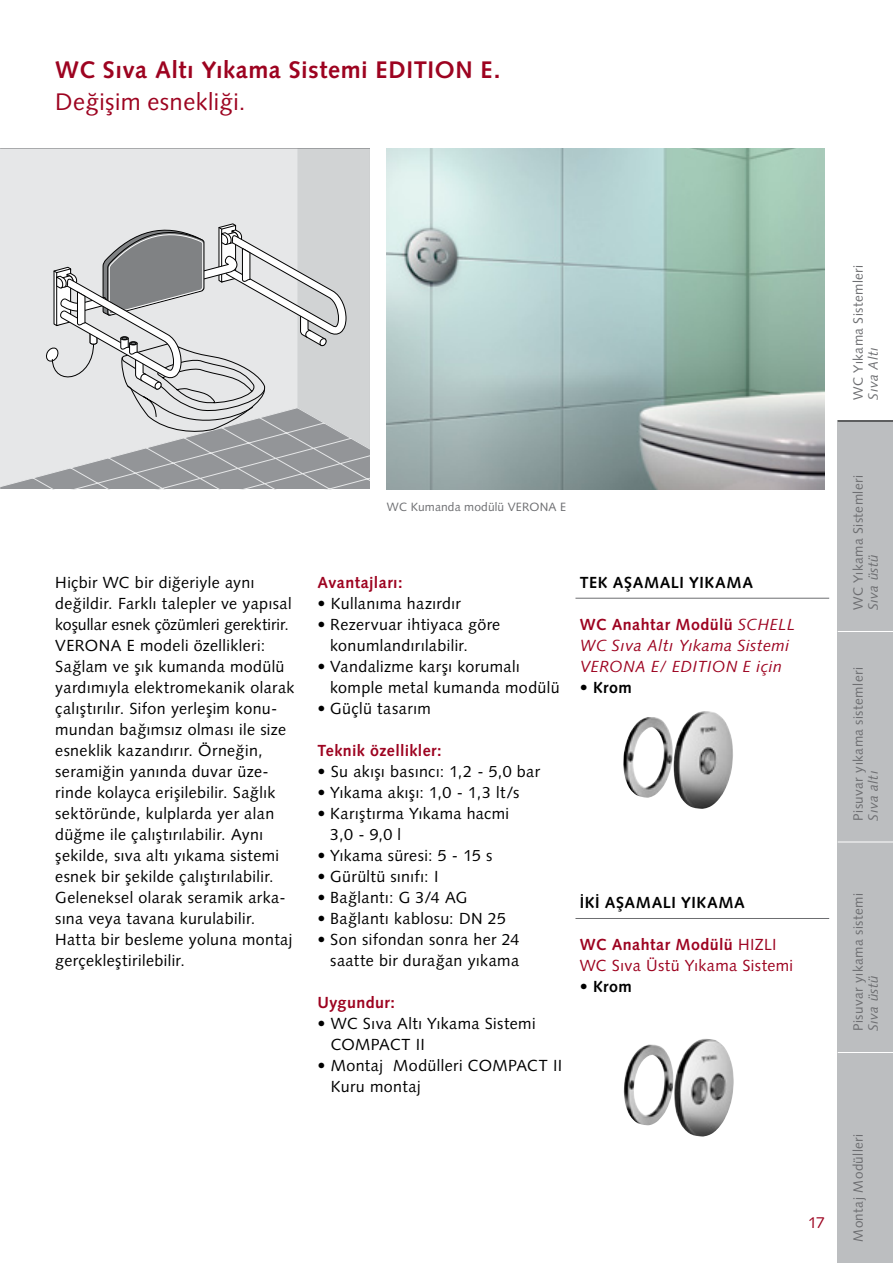
<style>
.page{position:relative;width:893px;height:1263px;background:#fff}
.page>*{position:absolute;margin:0;border:0;box-sizing:border-box;transform-origin:0 0}
.t1{font:700 24px "Syntax LT Pro";letter-spacing:.02em;color:#9d0320}
.t2{font:24px "Syntax LT Pro";letter-spacing:.02em;color:#9d0320}
.t3{font:16.05px/21px "Syntax LT Pro";letter-spacing:.025em;color:#000}
.t4{font:italic 16.05px/21px "Syntax LT Pro";letter-spacing:.025em;color:#9d0320}
.t5{font:16.05px/21px "Syntax LT Pro";letter-spacing:.025em;color:#9d0320}
.t6{font:700 16.05px "Syntax LT Pro";letter-spacing:.035em;color:#000}
.t7{font:700 16.05px "Syntax LT Pro";letter-spacing:.025em;color:#9d0320}
.t8{font:15.75px "Syntax LT Pro";color:#9d0320}
.t9{font:13.5px "Syntax LT Pro";letter-spacing:.03em;color:#6d6e71}
.t10{font:italic 13.5px "Syntax LT Pro";letter-spacing:.035em;color:#6d6e71}
.t11{font:12px "Syntax LT Pro";letter-spacing:.01em;color:#6d6e71}
.s1{font-weight:700;font-style:normal}
.s2{font-weight:700}
</style>
<div class="page">
<svg style="left:0;top:149px;width:370px;height:340px;background:#cfd0d1"></svg>
<img style="left:623px;top:711px;width:110px;height:98px">
<img style="left:623px;top:1039px;width:111px;height:97px">
<hr style="left:575px;top:598px;width:254px;height:1px;background:#6d6e71">
<hr style="left:575px;top:918px;width:254px;height:1px;background:#6d6e71">
<img style="left:387px;top:149px;width:438px;height:340px">
<div style="left:838px;top:421px;width:55px;height:842px;background:#bcbec0"></div>
<hr style="left:838px;top:421px;width:55px;height:1px;background:#000">
<hr style="left:838px;top:631px;width:55px;height:1px;background:#fff">
<hr style="left:838px;top:842px;width:55px;height:1px;background:#fff">
<hr style="left:838px;top:1052px;width:55px;height:1px;background:#fff">
<h1 class="t1" style="left:55px;top:55px;width:447px">WC Sıva Altı Yıkama Sistemi EDITION E.</h1>
<h1 class="t2" style="left:55px;top:88px;width:192px">Değişim esnekliği.</h1>
<p class="t9" style="left:850px;top:400px;width:137px;rotate:-90deg">WC Yıkama Sistemleri</p>
<p class="t10" style="left:865px;top:400px;width:54px;rotate:-90deg">Sıva Altı</p>
<p class="t11" style="left:387px;top:499px;width:181px">WC Kumanda modülü VERONA E</p>
<p class="t3" style="left:55px;top:572px;width:241px">Hiçbir WC bir diğeriyle aynı değildir. Farklı talepler ve yapısal koşullar esnek çözümleri gerektirir.<br>VERONA E modeli özellikleri:<br>Sağlam ve şık kumanda modülü yardımıyla elektromekanik olarak çalıştırılır. Sifon yerleşim konu&shy;mundan bağımsız olması ile size esneklik kazandırır. Örneğin, seramiğin yanında duvar üze&shy;rinde kolayca erişilebilir. Sağlık sektöründe, kulplarda yer alan düğme ile çalıştırılabilir. Aynı şekilde, sıva altı yıkama sistemi esnek bir şekilde çalıştırılabilir.<br>Geleneksel olarak seramik arka&shy;sına veya tavana kurulabilir.<br>Hatta bir besleme yoluna montaj gerçekleştirilebilir.</p>
<p class="t7" style="left:317px;top:573px;width:87px">Avantajları:</p>
<p class="t3" style="left:317px;top:593px;width:145px">• Kullanıma hazırdır</p>
<p class="t3" style="left:330px;top:614px;width:172px;text-indent:-13px">• Rezervuar ihtiyaca göre konumlandırılabilir.</p>
<p class="t3" style="left:330px;top:656px;width:231px;text-indent:-13px">• Vandalizme karşı korumalı komple metal kumanda modülü</p>
<p class="t3" style="left:317px;top:698px;width:115px">• Güçlü tasarım</p>
<p class="t7" style="left:317px;top:741px;width:126px">Teknik özellikler:</p>
<p class="t3" style="left:317px;top:761px;width:224px">• Su akışı basıncı: 1,2 - 5,0 bar</p>
<p class="t3" style="left:317px;top:782px;width:203px">• Yıkama akışı: 1,0 - 1,3 lt/s</p>
<p class="t3" style="left:330px;top:803px;width:180px;text-indent:-13px">• Karıştırma Yıkama hacmi<br>3,0 - 9,0 l</p>
<p class="t3" style="left:317px;top:845px;width:176px">• Yıkama süresi: 5 - 15 s</p>
<p class="t3" style="left:317px;top:866px;width:122px">• Gürültü sınıfı: I</p>
<p class="t3" style="left:317px;top:887px;width:151px">• Bağlantı: G 3/4 AG</p>
<p class="t3" style="left:317px;top:908px;width:190px">• Bağlantı kablosu: DN 25</p>
<p class="t3" style="left:317px;top:929px;width:203px;text-align:right">• Son sifondan sonra her 24 saatte bir durağan yıkama</p>
<p class="t7" style="left:317px;top:993px;width:79px">Uygundur:</p>
<p class="t3" style="left:331px;top:1013px;width:206px;text-indent:-13px">• WC Sıva Altı Yıkama Sistemi<br>COMPACT II</p>
<p class="t3" style="left:331px;top:1055px;width:233px;text-indent:-13px">• Montaj Modülleri COMPACT II<br>Kuru montaj</p>
<p class="t6" style="left:580px;top:573px;width:175px">TEK AŞAMALI YIKAMA</p>
<p class="t4" style="left:580px;top:614px;width:217px"><span class="s1">WC Anahtar Modülü</span> SCHELL<br>WC Sıva Altı Yıkama Sistemi<br>VERONA E/ EDITION E için</p>
<p class="t6" style="left:580px;top:678px;width:54px">• Krom</p>
<p class="t6" style="left:580px;top:893px;width:167px">İKİ AŞAMALI YIKAMA</p>
<p class="t5" style="left:580px;top:934px;width:215px"><span class="s2">WC Anahtar Modülü</span> HIZLI<br>WC Sıva Üstü Yıkama Sistemi</p>
<p class="t6" style="left:580px;top:977px;width:54px">• Krom</p>
<p class="t8" style="left:808px;top:1213px;width:18px">17</p>
<p class="t9" style="left:850px;top:610px;width:137px;rotate:-90deg">WC Yıkama Sistemleri</p>
<p class="t10" style="left:865px;top:610px;width:58px;rotate:-90deg">Sıva üstü</p>
<p class="t9" style="left:850px;top:821px;width:155px;rotate:-90deg">Pisuvar yıkama sistemleri</p>
<p class="t10" style="left:865px;top:821px;width:52px;rotate:-90deg">Sıva altı</p>
<p class="t9" style="left:850px;top:1031px;width:139px;rotate:-90deg">Pisuvar yıkama sistemi</p>
<p class="t10" style="left:865px;top:1031px;width:58px;rotate:-90deg">Sıva üstü</p>
<p class="t9" style="left:850px;top:1242px;width:110px;rotate:-90deg">Montaj Modülleri</p>
</div>
